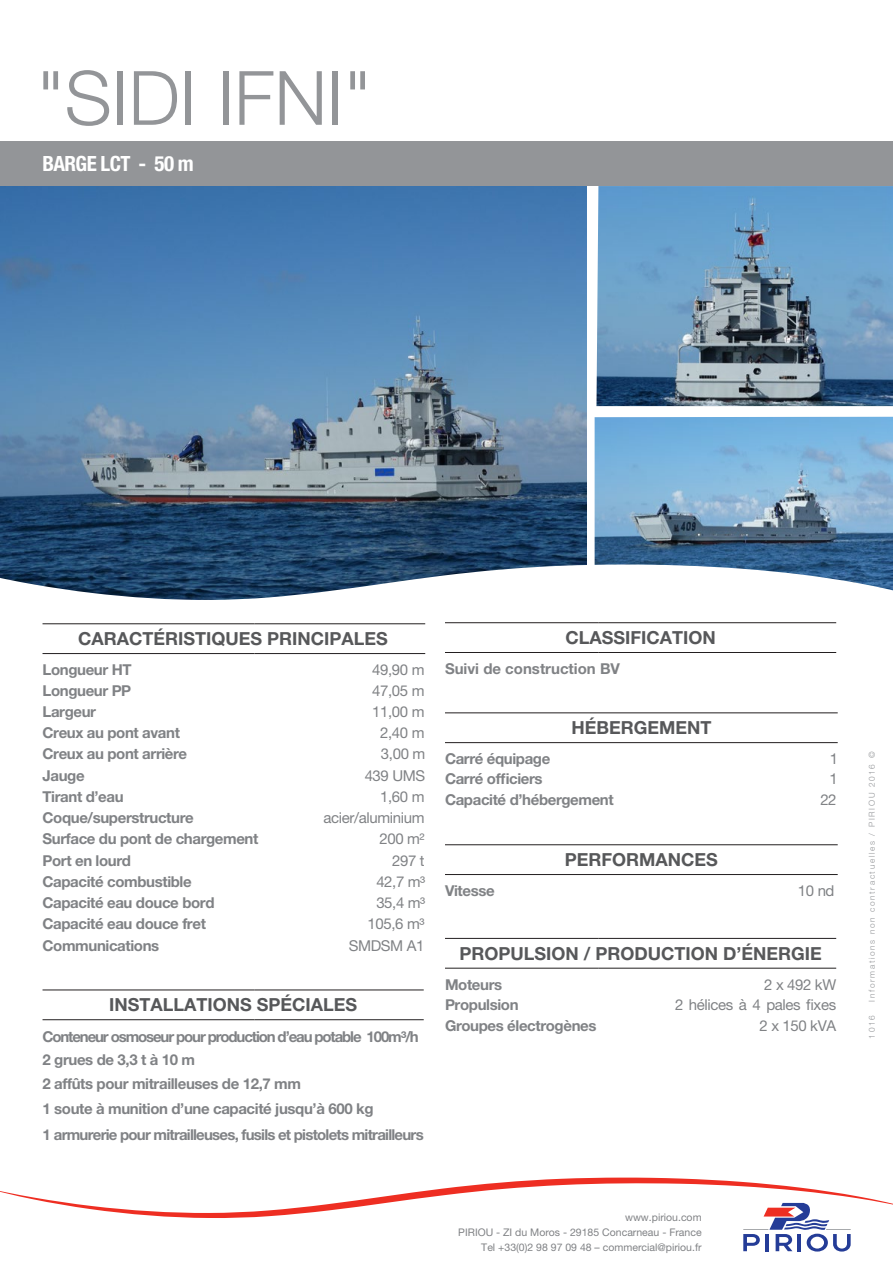
<style>
.page{position:relative;width:893px;height:1263px;background:#fff}
.page>*{position:absolute;margin:0;border:0;box-sizing:border-box;transform-origin:0 0}
.t1{font:300 75px "Helvetica Neue LT Pro";color:#939598}
.t2{font:700 condensed 21px "Helvetica Neue LT Pro";letter-spacing:-.03em;color:#fff}
.t3{font:700 18px "Helvetica Neue LT Pro";color:#57585a}
.t4{font:700 15px "Helvetica Neue LT Pro";letter-spacing:-.025em;color:#808285}
.t5{font:15px "Helvetica Neue LT Pro";letter-spacing:-.025em;color:#808285}
.t6{font:700 15px/23.4px "Helvetica Neue LT Pro";letter-spacing:-.075em;color:#808285}
.t7{font:700 15px/25.5px "Helvetica Neue LT Pro";letter-spacing:-.05em;color:#808285}
.t8{font:700 15px "Helvetica Neue LT Pro";color:#808285}
.t9{font:10.5px/15px "Helvetica Neue LT Pro";color:#808285;text-align:right}
.t10{font:300 8.25px "Helvetica Neue LT Pro";letter-spacing:.2em;color:#939598}
</style>
<div class="page">
<img style="left:0;top:186px;width:586px;height:378px">
<img style="left:596px;top:186px;width:297px;height:220px">
<img style="left:595px;top:417px;width:298px;height:147px">
<svg style="left:0;top:564px;width:893px;height:180px"></svg>
<svg style="left:0;top:1177px;width:893px;height:74px"></svg>
<div style="left:43px;top:624px;width:381px;height:29px;background:#fff"></div>
<hr style="left:43px;top:623px;width:212px;height:1px;background:#231f20">
<hr style="left:255px;top:623px;width:170px;height:1px;background:#231f20">
<hr style="left:43px;top:653px;width:212px;height:1px;background:#231f20">
<hr style="left:255px;top:653px;width:170px;height:1px;background:#231f20">
<hr style="left:43px;top:989px;width:212px;height:1px;background:#231f20">
<hr style="left:255px;top:989px;width:169px;height:1px;background:#231f20">
<hr style="left:43px;top:1019px;width:212px;height:1px;background:#231f20">
<hr style="left:255px;top:1019px;width:169px;height:1px;background:#231f20">
<div style="left:445px;top:623px;width:391px;height:29px;background:#fff"></div>
<hr style="left:445px;top:622px;width:153px;height:1px;background:#231f20">
<hr style="left:598px;top:622px;width:238px;height:1px;background:#231f20">
<hr style="left:445px;top:652px;width:153px;height:1px;background:#231f20">
<hr style="left:598px;top:652px;width:238px;height:1px;background:#231f20">
<hr style="left:445px;top:968px;width:153px;height:1px;background:#231f20">
<hr style="left:598px;top:968px;width:238px;height:1px;background:#231f20">
<hr style="left:445px;top:938px;width:153px;height:1px;background:#231f20">
<hr style="left:598px;top:938px;width:238px;height:1px;background:#231f20">
<hr style="left:445px;top:844px;width:393px;height:1px;background:#231f20">
<hr style="left:445px;top:874px;width:393px;height:1px;background:#231f20">
<hr style="left:445px;top:712px;width:393px;height:1px;background:#231f20">
<hr style="left:445px;top:742px;width:393px;height:1px;background:#231f20">
<div style="left:0;top:141px;width:893px;height:45px;background:#939598"></div>
<h1 class="t1" style="left:37px;top:52px;width:336px">"SIDI IFNI"</h1>
<h2 class="t2" style="left:43px;top:151px;width:153px">BARGE LCT - 50 m</h2>
<p class="t3" style="left:78px;top:627px;width:311px">CARACTÉRISTIQUES PRINCIPALES</p>
<p class="t4" style="left:43px;top:661px;width:91px">Longueur HT</p>
<p class="t5" style="left:372px;top:661px;width:54px">49,90 m</p>
<p class="t4" style="left:43px;top:681px;width:90px">Longueur PP</p>
<p class="t5" style="left:372px;top:681px;width:54px">47,05 m</p>
<p class="t4" style="left:43px;top:702px;width:55px">Largeur</p>
<p class="t5" style="left:372px;top:702px;width:54px">11,00 m</p>
<p class="t4" style="left:43px;top:723px;width:139px">Creux au pont avant</p>
<p class="t5" style="left:380px;top:724px;width:46px">2,40 m</p>
<p class="t4" style="left:43px;top:745px;width:146px">Creux au pont arrière</p>
<p class="t5" style="left:381px;top:745px;width:46px">3,00 m</p>
<p class="t4" style="left:43px;top:766px;width:44px">Jauge</p>
<p class="t5" style="left:365px;top:766px;width:62px">439 UMS</p>
<p class="t4" style="left:43px;top:787px;width:83px">Tirant d’eau</p>
<p class="t5" style="left:380px;top:787px;width:46px">1,60 m</p>
<p class="t4" style="left:43px;top:808px;width:153px">Coque/superstructure</p>
<p class="t5" style="left:324px;top:809px;width:102px">acier/aluminium</p>
<p class="t4" style="left:43px;top:830px;width:217px">Surface du pont de chargement</p>
<p class="t5" style="left:379px;top:830px;width:47px">200 m²</p>
<p class="t4" style="left:43px;top:851px;width:90px">Port en lourd</p>
<p class="t5" style="left:392px;top:851px;width:34px">297 t</p>
<p class="t4" style="left:43px;top:872px;width:151px">Capacité combustible</p>
<p class="t5" style="left:376px;top:872px;width:50px">42,7 m³</p>
<p class="t4" style="left:43px;top:893px;width:174px">Capacité eau douce bord</p>
<p class="t5" style="left:376px;top:894px;width:50px">35,4 m³</p>
<p class="t4" style="left:43px;top:915px;width:165px">Capacité eau douce fret</p>
<p class="t5" style="left:368px;top:915px;width:58px">105,6 m³</p>
<p class="t4" style="left:43px;top:936px;width:118px">Communications</p>
<p class="t5" style="left:349px;top:936px;width:77px">SMDSM A1</p>
<p class="t3" style="left:109px;top:994px;width:250px">INSTALLATIONS SPÉCIALES</p>
<p class="t6" style="left:43px;top:1025px;width:378px">Conteneur osmoseur pour production d’eau potable 100m³/h<br>2 grues de 3,3 t à 10 m<br>2 affûts pour mitrailleuses de 12,7 mm</p>
<p class="t7" style="left:43px;top:1096px;width:383px">1 soute à munition d’une capacité jusqu’à 600 kg<br>1 armurerie pour mitrailleuses, fusils et pistolets mitrailleurs</p>
<p class="t3" style="left:565px;top:626px;width:152px">CLASSIFICATION</p>
<p class="t8" style="left:445px;top:660px;width:177px">Suivi de construction BV</p>
<p class="t3" style="left:571px;top:717px;width:141px">HÉBERGEMENT</p>
<p class="t4" style="left:445px;top:749px;width:107px">Carré équipage</p>
<p class="t5" style="left:830px;top:750px;width:10px">1</p>
<p class="t4" style="left:445px;top:769px;width:99px">Carré officiers</p>
<p class="t5" style="left:829px;top:770px;width:10px">1</p>
<p class="t4" style="left:445px;top:791px;width:170px">Capacité d’hébergement</p>
<p class="t5" style="left:820px;top:791px;width:18px">22</p>
<p class="t3" style="left:565px;top:848px;width:155px">PERFORMANCES</p>
<p class="t4" style="left:445px;top:881px;width:51px">Vitesse</p>
<p class="t5" style="left:798px;top:881px;width:38px">10 nd</p>
<p class="t3" style="left:459px;top:942px;width:364px">PROPULSION / PRODUCTION D’ÉNERGIE</p>
<p class="t4" style="left:445px;top:975px;width:59px">Moteurs</p>
<p class="t5" style="left:764px;top:975px;width:73px">2 x 492 kW</p>
<p class="t4" style="left:445px;top:995px;width:75px">Propulsion</p>
<p class="t5" style="left:675px;top:995px;width:163px">2 hélices à 4 pales fixes</p>
<p class="t4" style="left:445px;top:1016px;width:153px">Groupes électrogènes</p>
<p class="t5" style="left:760px;top:1017px;width:78px">2 x 150 kVA</p>
<p class="t9" style="left:458px;top:1210px;width:245px">www.piriou.com<br>PIRIOU - ZI du Moros - 29185 Concarneau - France<br>Tel +33(0)2 98 97 09 48 – commercial@piriou.fr</p>
<p class="t10" style="left:867px;top:1002px;width:251px;rotate:-90deg">Informations non contractuelles / PIRIOU 2016 ©</p>
<p class="t10" style="left:867px;top:1038px;width:25px;rotate:-90deg">1016</p>
</div>
